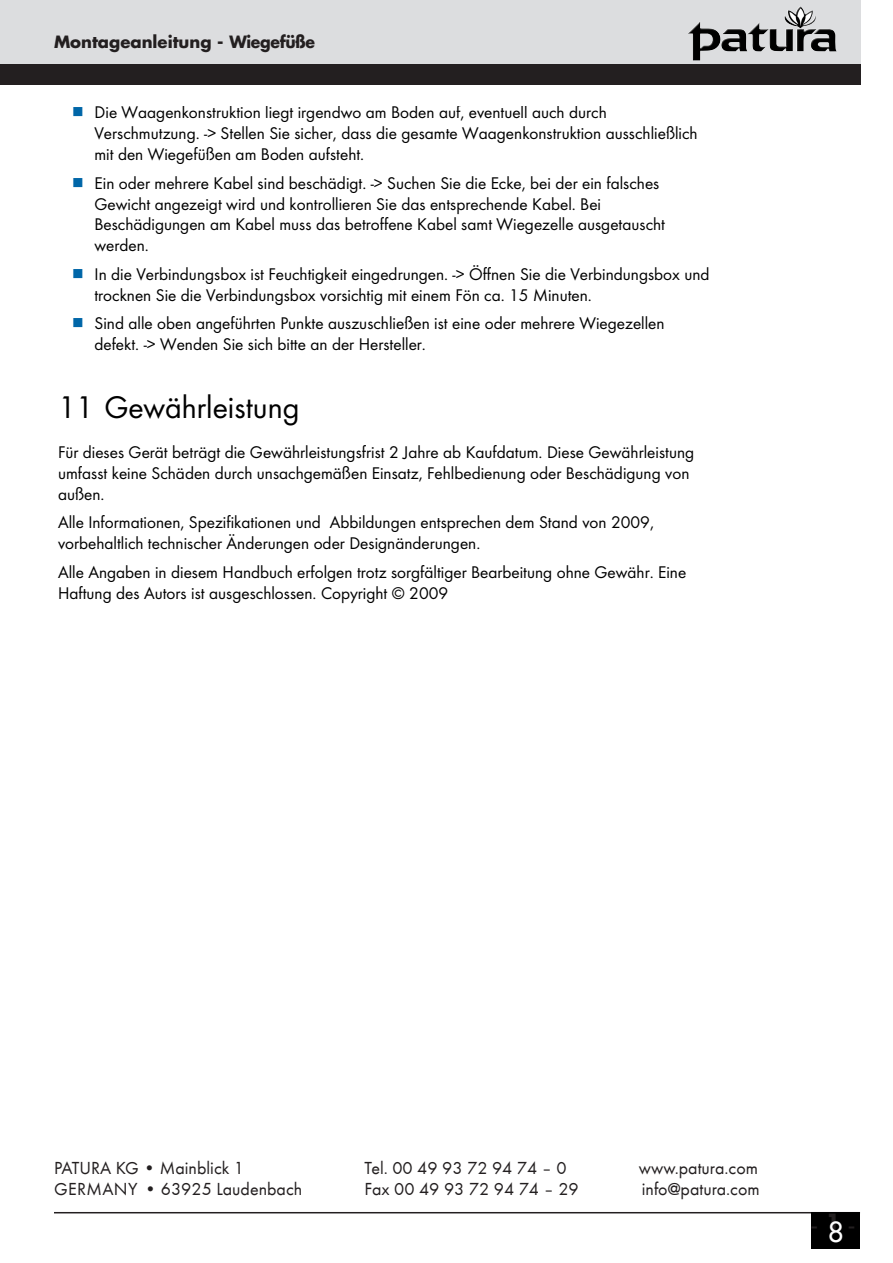
<style>
.page{position:relative;width:893px;height:1263px;background:#fff}
.page>*{position:absolute;margin:0;border:0;box-sizing:border-box;transform-origin:0 0}
.t1{font:32.55px "Futura URW";color:#000}
.t2{font:27px "Futura Std";color:#231f20}
.t3{font:18px "Futura T Boo";color:#231f20}
.t4{font:17.55px/20.9px "Futura URW";color:#000}
.t5{font:700 16.5px "Futura Std";color:#231f20}
.s1{font-weight:800}
.s2{font-weight:500;color:#fff}
</style>
<div class="page">
<hr style="left:54px;top:1212px;width:806px;height:1px;background:#231f20">
<div style="left:0;top:0;width:860px;height:71px;background:#dcdddf"></div>
<div style="left:0;top:64px;width:860px;height:21px;background:#231f20"></div>
<img style="left:688px;top:6px;width:140px;height:54px">
<div style="left:811px;top:1212px;width:49px;height:36px;background:#000"></div>
<p class="t5" style="left:54px;top:30px;width:262px">Montageanleitung - Wiegefüße</p>
<p class="t4" style="left:94px;top:102px;width:605px">Die Waagenkonstruktion liegt irgendwo am Boden auf, eventuell auch durch<br>Verschmutzung. -&gt; Stellen Sie sicher, dass die gesamte Waagenkonstruktion ausschließlich mit den Wiegefüßen am Boden aufsteht.</p>
<p class="t4" style="left:94px;top:172px;width:572px">Ein oder mehrere Kabel sind beschädigt. -&gt; Suchen Sie die Ecke, bei der ein falsches Gewicht angezeigt wird und kontrollieren Sie das entsprechende Kabel. Bei Beschädigungen am Kabel muss das betroffene Kabel samt Wiegezelle ausgetauscht werden.</p>
<p class="t4" style="left:94px;top:263px;width:617px">In die Verbindungsbox ist Feuchtigkeit eingedrungen. -&gt; Öffnen Sie die Verbindungsbox und trocknen Sie die Verbindungsbox vorsichtig mit einem Fön ca. 15 Minuten.</p>
<p class="t4" style="left:94px;top:313px;width:572px">Sind alle oben angeführten Punkte auszuschließen ist eine oder mehrere Wiegezellen defekt. -&gt; Wenden Sie sich bitte an der Hersteller.</p>
<h1 class="t1" style="left:58px;top:387px;width:243px">11 Gewährleistung</h1>
<p class="t4" style="left:58px;top:442px;width:638px">Für dieses Gerät beträgt die Gewährleistungsfrist 2 Jahre ab Kaufdatum. Diese Gewährleistung umfasst keine Schäden durch unsachgemäßen Einsatz, Fehlbedienung oder Beschädigung von außen.</p>
<p class="t4" style="left:58px;top:512px;width:597px">Alle Informationen, Spezifikationen und Abbildungen entsprechen dem Stand von 2009, vorbehaltlich technischer Änderungen oder Designänderungen.</p>
<p class="t4" style="left:58px;top:562px;width:630px">Alle Angaben in diesem Handbuch erfolgen trotz sorgfältiger Bearbeitung ohne Gewähr. Eine<br>Haftung des Autors ist ausgeschlossen. Copyright © 2009</p>
<p class="t3" style="left:54px;top:1157px;width:192px">PATURA KG • Mainblick 1</p>
<p class="t3" style="left:364px;top:1157px;width:204px">Tel. 00 49 93 72 94 74 – 0</p>
<p class="t3" style="left:639px;top:1157px;width:121px">www.patura.com</p>
<p class="t3" style="left:54px;top:1179px;width:250px">GERMANY • 63925 Laudenbach</p>
<p class="t3" style="left:364px;top:1179px;width:216px">Fax 00 49 93 72 94 74 – 29</p>
<p class="t3" style="left:642px;top:1179px;width:119px">info@patura.com</p>
<h2 class="t2" style="left:811px;top:1207px;width:44px">- <span class="s1">1</span> <span class="s2">8</span>-</h2>
</div>
